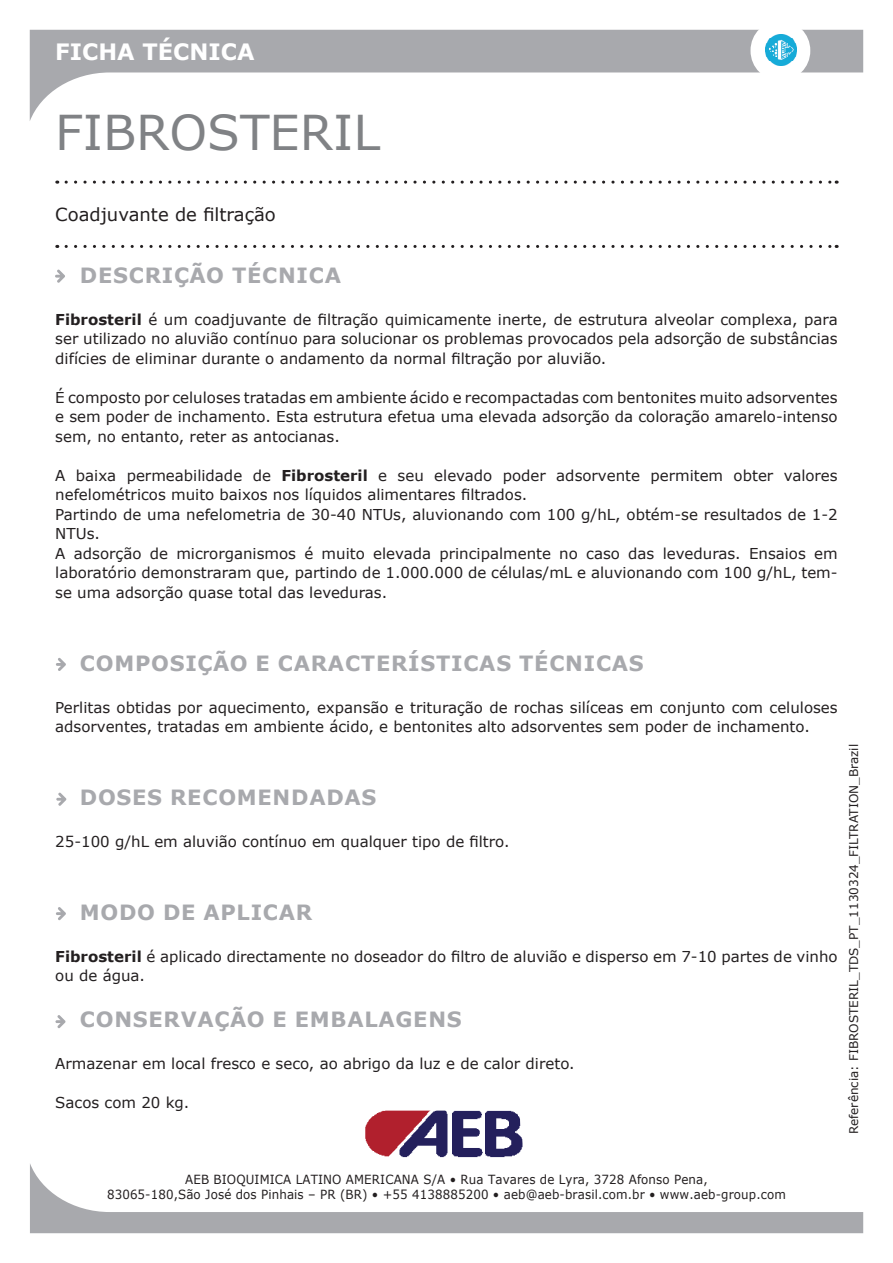
<style>
.page{position:relative;width:893px;height:1263px;background:#fff}
.page>*{position:absolute;margin:0;border:0;box-sizing:border-box;transform-origin:0 0}
.t1{font:48px "Verdana";color:#808285}
.t2{font:700 22.5px "Verdana";color:#fff}
.t3{font:700 21px "Verdana";letter-spacing:.035em;color:#a8a9ad}
.t4{font:18px "Verdana";color:#231f20}
.t5{font:15px/19.5px "Verdana";color:#231f20}
.t6{font:12.6px/15.1px "Verdana";letter-spacing:.01em;color:#231f20;text-align:center;scale:.94 1}
.t7{font:12px "Verdana";color:#231f20}
.s1{font-family:"Adobe Myungjo Std";font-weight:500;font-size:12.75px}
.s2{font-weight:700}
</style>
<div class="page">
<svg style="left:30px;top:1164px;width:833px;height:69px"></svg>
<svg style="left:30px;top:30px;width:833px;height:90px"></svg>
<img style="left:365px;top:1110px;width:158px;height:48px">
<svg style="left:66px;top:181px;width:771px;height:3px"></svg>
<svg style="left:66px;top:245px;width:771px;height:3px"></svg>
<svg style="left:55px;top:270px;width:10px;height:13px"></svg>
<svg style="left:56px;top:658px;width:10px;height:13px"></svg>
<svg style="left:56px;top:793px;width:10px;height:13px"></svg>
<svg style="left:56px;top:907px;width:10px;height:13px"></svg>
<svg style="left:55px;top:1015px;width:10px;height:13px"></svg>
<div style="left:750px;top:20px;width:60px;height:61px;background:#fff;border-radius:30px"></div>
<img style="left:765px;top:34px;width:32px;height:32px">
<h2 class="t2" style="left:55px;top:36px;width:201px">FICHA TÉCNICA</h2>
<h1 class="t1" style="left:55px;top:100px;width:326px">FIBROSTERIL</h1>
<p class="t4" style="left:55px;top:202px;width:222px">Coadjuvante de filtração</p>
<h3 class="t3" style="left:55px;top:260px;width:287px"><span class="s1">#</span> DESCRIÇÃO TÉCNICA</h3>
<p class="t5" style="left:55px;top:309px;width:784px;text-align:justify"><span class="s2">Fibrosteril</span> é um coadjuvante de filtração quimicamente inerte, de estrutura alveolar complexa, para ser utilizado no aluvião contínuo para solucionar os problemas provocados pela adsorção de substâncias difícies de eliminar durante o andamento da normal filtração por aluvião.</p>
<p class="t5" style="left:55px;top:387px;width:784px;text-align:justify">É composto por celuloses tratadas em ambiente ácido e recompactadas com bentonites muito adsorventes e sem poder de inchamento. Esta estrutura efetua uma elevada adsorção da coloração amarelo-intenso sem, no entanto, reter as antocianas.</p>
<p class="t5" style="left:55px;top:465px;width:784px">A baixa permeabilidade de <span class="s2">Fibrosteril</span> e seu elevado poder adsorvente permitem obter valores nefelométricos muito baixos nos líquidos alimentares filtrados.<br>Partindo de uma nefelometria de 30-40 NTUs, aluvionando com 100 g/hL, obtém-se resultados de 1-2<br>NTUs.<br>A adsorção de microrganismos é muito elevada principalmente no caso das leveduras. Ensaios em laboratório demonstraram que, partindo de 1.000.000 de células/mL e aluvionando com 100 g/hL, tem&shy;se uma adsorção quase total das leveduras.</p>
<h3 class="t3" style="left:55px;top:648px;width:590px"><span class="s1">#</span> COMPOSIÇÃO E CARACTERÍSTICAS TÉCNICAS</h3>
<p class="t5" style="left:55px;top:697px;width:784px">Perlitas obtidas por aquecimento, expansão e trituração de rochas silíceas em conjunto com celuloses adsorventes, tratadas em ambiente ácido, e bentonites alto adsorventes sem poder de inchamento.</p>
<h3 class="t3" style="left:55px;top:783px;width:323px"><span class="s1">#</span> DOSES RECOMENDADAS</h3>
<p class="t5" style="left:55px;top:832px;width:456px">25-100 g/hL em aluvião contínuo em qualquer tipo de filtro.</p>
<h3 class="t3" style="left:55px;top:897px;width:259px"><span class="s1">#</span> MODO DE APLICAR</h3>
<p class="t5" style="left:55px;top:946px;width:784px"><span class="s2">Fibrosteril</span> é aplicado directamente no doseador do filtro de aluvião e disperso em 7-10 partes de vinho ou de água.</p>
<h3 class="t3" style="left:55px;top:1004px;width:408px"><span class="s1">#</span> CONSERVAÇÃO E EMBALAGENS</h3>
<p class="t5" style="left:55px;top:1053px;width:521px">Armazenar em local fresco e seco, ao abrigo da luz e de calor direto.</p>
<p class="t5" style="left:55px;top:1092px;width:136px">Sacos com 20 kg.</p>
<p class="t7" style="left:845px;top:1134px;width:392px;rotate:-90deg">Referência: FIBROSTERIL_TDS_PT_1130324_FILTRATION_Brazil</p>
<p class="t6" style="left:107px;top:1172px;width:724px">AEB BIOQUIMICA LATINO AMERICANA S/A • Rua Tavares de Lyra, 3728 Afonso Pena,<br>83065-180,São José dos Pinhais – PR (BR) • +55 4138885200 • aeb@aeb-brasil.com.br • www.aeb-group.com</p>
</div>
